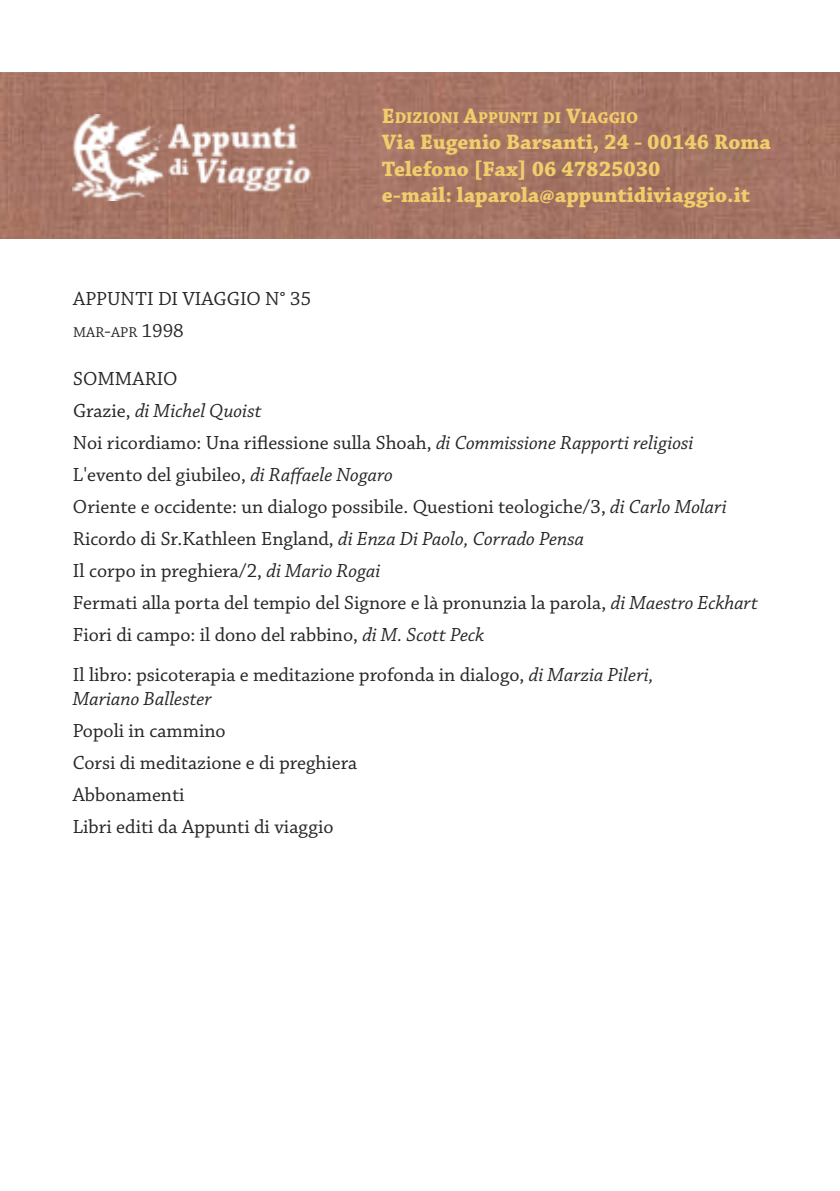
<style>
.page{position:relative;width:840px;height:1191px;background:#fff}
.page>*{position:absolute;margin:0;border:0;box-sizing:border-box;transform-origin:0 0}
.t1{font:700 22px/26.4px "Chaparral Pro";color:#f2cd6b}
.t2{font:20px/32px "Chaparral Pro";color:#272526}
.t3{font:700 16.4px "Chaparral Pro";color:#f2cd6b}
.t4{font:15px "Chaparral Pro";letter-spacing:.01em;color:#272526}
.s1{font-size:22px}
.s2{font-size:20px}
.s3{font-style:italic}
</style>
<div class="page">
<img style="left:0;top:72px;width:839px;height:167px">
<img style="left:73px;top:114px;width:239px;height:86px">
<p class="t3" style="left:381px;top:111px;width:258px"><span class="s1">E</span>DIZIONI <span class="s1">A</span>PPUNTI DI <span class="s1">V</span>IAGGIO</p>
<p class="t1" style="left:381px;top:131px;width:390px">Via Eugenio Barsanti, 24 - 00146 Roma<br>Telefono [Fax] 06 47825030<br>e-mail: laparola@appuntidiviaggio.it</p>
<p class="t2" style="left:73px;top:284px;width:239px">Appunti di ViAggio n° 35</p>
<p class="t4" style="left:73px;top:326px;width:112px">mAr<span class="s2">-</span>Apr <span class="s2">1998</span></p>
<p class="t2" style="left:73px;top:364px;width:686px">SommArio<br>grazie, <span class="s3">di Michel Quoist<br></span>noi ricordiamo: una riflessione sulla Shoah, <span class="s3">di Commissione Rapporti religiosi </span>L'evento del giubileo, <span class="s3">di Raffaele Nogaro<br></span>oriente e occidente: un dialogo possibile. Questioni teologiche/3, <span class="s3">di Carlo Molari </span>ricordo di Sr.Kathleen England, <span class="s3">di Enza Di Paolo, Corrado Pensa<br></span>il corpo in preghiera/2, <span class="s3">di Mario Rogai<br></span>Fermati alla porta del tempio del Signore e là pronunzia la parola, <span class="s3">di Maestro Eckhart </span>Fiori di campo: il dono del rabbino, <span class="s3">di M. Scott Peck</span></p>
<p class="t2" style="left:73px;top:664px;width:582px;line-height:24px">il libro: psicoterapia e meditazione profonda in dialogo, <span class="s3">di Marzia Pileri,<br>Mariano Ballester</span></p>
<p class="t2" style="left:73px;top:716px;width:286px">popoli in cammino<br>Corsi di meditazione e di preghiera<br>Abbonamenti<br>Libri editi da Appunti di viaggio</p>
</div>
